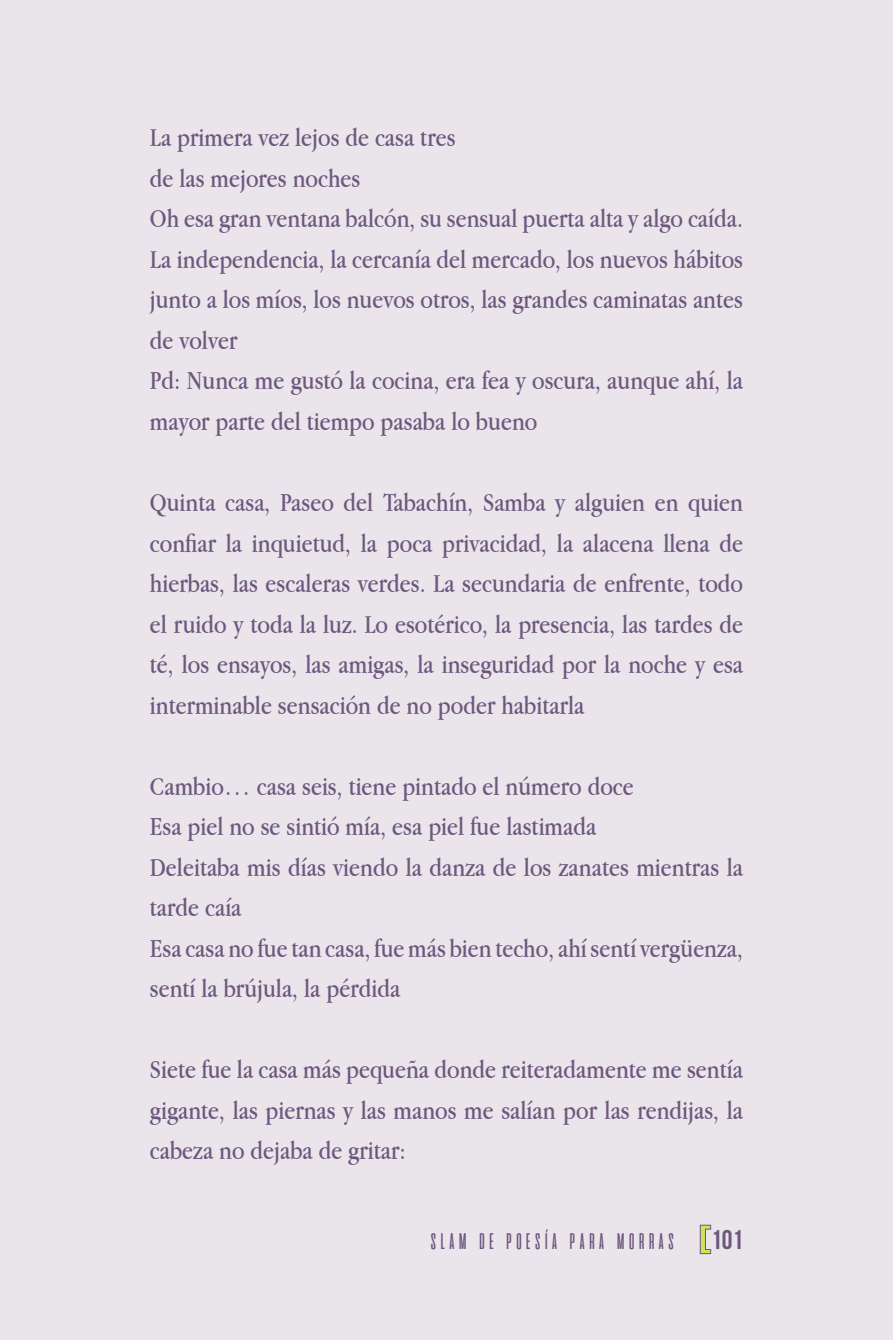
<style>
.page{position:relative;width:893px;height:1340px;background:#fff}
.page>*{position:absolute;margin:0;border:0;box-sizing:border-box;transform-origin:0 0}
.t1{font:27px/40.5px "Apple Garamond";color:#6d577e}
.t2{font:27px "Bebas Neue";color:#6d577e}
.t3{font:22.5px "aliensandcows";color:#6d577e}
</style>
<div class="page">
<div style="left:0;top:0;width:893px;height:1339px;background:#e9e5eb"></div>
<svg style="left:700px;top:1224px;width:11px;height:30px"></svg>
<p class="t1" style="left:150px;top:117px;width:595px">La primera vez lejos de casa tres<br>de las mejores noches<br>Oh esa gran ventana balcón, su sensual puerta alta y algo caída.<br>La independencia, la cercanía del mercado, los nuevos hábitos junto a los míos, los nuevos otros, las grandes caminatas antes de volver<br>Pd: Nunca me gustó la cocina, era fea y oscura, aunque ahí, la mayor parte del tiempo pasaba lo bueno</p>
<p class="t1" style="left:150px;top:481px;width:595px;text-align:justify">Quinta casa, Paseo del Tabachín, Samba y alguien en quien confiar la inquietud, la poca privacidad, la alacena llena de hierbas, las escaleras verdes. La secundaria de enfrente, todo el ruido y toda la luz. Lo esotérico, la presencia, las tardes de té, los ensayos, las amigas, la inseguridad por la noche y esa interminable sensación de no poder habitarla</p>
<p class="t1" style="left:150px;top:765px;width:595px">Cambio… casa seis, tiene pintado el número doce<br>Esa piel no se sintió mía, esa piel fue lastimada<br>Deleitaba mis días viendo la danza de los zanates mientras la tarde caía<br>Esa casa no fue tan casa, fue más bien techo, ahí sentí vergüenza, sentí la brújula, la pérdida</p>
<p class="t1" style="left:150px;top:1048px;width:595px;text-align:justify">Siete fue la casa más pequeña donde reiteradamente me sentía gigante, las piernas y las manos me salían por las rendijas, la cabeza no dejaba de gritar:</p>
<p class="t3" style="left:429px;top:1229px;width:249px">SLAM DE POESÍA PARA MORRAS</p>
<p class="t2" style="left:711px;top:1224px;width:34px">101</p>
</div>
